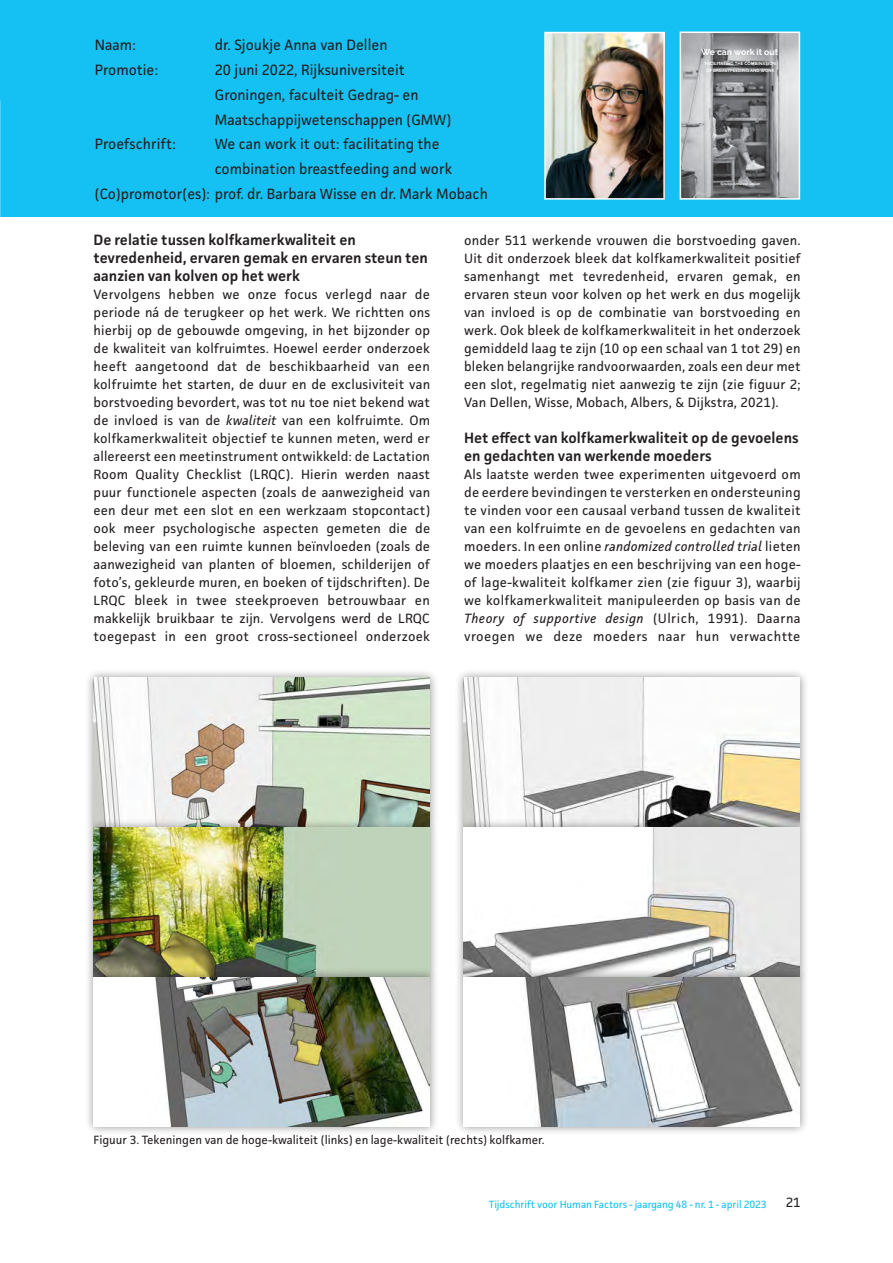
<style>
.page{position:relative;width:893px;height:1263px;background:#fff}
.page>*{position:absolute;margin:0;border:0;box-sizing:border-box;transform-origin:0 0}
.auteur_kop_zwart_TvE{font:15px/24.8px "Facit";color:#231f20}
.kop1_TvE{font:600 15px/18px "Facit";color:#231f20}
.basistekst_TvE{font:13.5px/18px "Facit";letter-spacing:.02em;color:#231f20;text-align:justify}
.bijschrift-onder_TvE{font:12px "Facit";color:#231f20}
.t1{font:10.5px "Facit";letter-spacing:-.01em;color:#15c0f2}
.t2{font:700 8.7px "Raleway";color:#fff}
.t3{font:700 4.5px/7.2px "Raleway";color:#fff;text-align:center}
.t4{font:700 3.45px "Raleway";color:#fff}
.s1{font-style:italic}
</style>
<div class="page">
<div style="left:0;top:0;width:893px;height:217px;background:#15c0f2"></div>
<img style="left:547px;top:35px;width:115px;height:162px">
<div style="left:544px;top:32px;width:121px;height:168px;border:2px solid #fff"></div>
<img style="left:683px;top:35px;width:114px;height:162px">
<div style="left:680px;top:32px;width:120px;height:168px;border:2px solid #fff"></div>
<div style="left:85px;top:669px;width:354px;height:167px;background:#231f20;opacity:.5"></div>
<img style="left:94px;top:678px;width:335px;height:140px">
<div style="left:85px;top:818px;width:354px;height:168px;background:#231f20;opacity:.5"></div>
<div style="left:85px;top:968px;width:354px;height:168px;background:#231f20;opacity:.5"></div>
<div style="left:454px;top:669px;width:355px;height:167px;background:#231f20;opacity:.5"></div>
<img style="left:463px;top:678px;width:336px;height:140px">
<div style="left:454px;top:818px;width:355px;height:168px;background:#231f20;opacity:.5"></div>
<div style="left:454px;top:968px;width:355px;height:168px;background:#231f20;opacity:.5"></div>
<p class="auteur_kop_zwart_TvE" style="left:95px;top:32px;width:43px">Naam:</p>
<p class="auteur_kop_zwart_TvE" style="left:215px;top:32px;width:174px">dr. Sjoukje Anna van Dellen</p>
<p class="t2" style="left:701px;top:46px;width:78px">We can work it out</p>
<p class="auteur_kop_zwart_TvE" style="left:95px;top:57px;width:65px">Promotie:</p>
<p class="auteur_kop_zwart_TvE" style="left:215px;top:57px;width:238px">20 juni 2022, Rijksuniversiteit<br>Groningen, faculteit Gedrag- en<br>Maatschappijwetenschappen (GMW)</p>
<p class="auteur_kop_zwart_TvE" style="left:95px;top:131px;width:83px">Proefschrift:</p>
<p class="auteur_kop_zwart_TvE" style="left:215px;top:131px;width:239px">We can work it out: facilitating the combination breastfeeding and work</p>
<p class="auteur_kop_zwart_TvE" style="left:95px;top:181px;width:394px">(Co)promotor(es): prof. dr. Barbara Wisse en dr. Mark Mobach</p>
<p class="t3" style="left:705px;top:60px;width:73px">FACILITATING THE COMBINATION<br>OF BREASTFEEDING AND WORK</p>
<p class="t4" style="left:720px;top:182px;width:41px">Sjoukje Anna van Dellen</p>
<p class="kop1_TvE" style="left:94px;top:230px;width:336px">De relatie tussen kolfkamerkwaliteit en tevredenheid, ervaren gemak en ervaren steun ten aanzien van kolven op het werk</p>
<p class="basistekst_TvE" style="left:94px;top:285px;width:338px">Vervolgens hebben we onze focus verlegd naar de periode ná de terugkeer op het werk. We richtten ons hierbij op de gebouwde omgeving, in het bijzonder op de kwaliteit van kolfruimtes. Hoewel eerder onderzoek heeft aangetoond dat de beschikbaarheid van een kolfruimte het starten, de duur en de exclusiviteit van borstvoeding bevordert, was tot nu toe niet bekend wat de invloed is van de <span class="s1">kwaliteit</span> van een kolfruimte. Om kolfkamerkwaliteit objectief te kunnen meten, werd er allereerst een meetinstrument ontwikkeld: de Lactation Room Quality Checklist (LRQC). Hierin werden naast puur functionele aspecten (zoals de aanwezigheid van een deur met een slot en een werkzaam stopcontact) ook meer psychologische aspecten gemeten die de beleving van een ruimte kunnen beïnvloeden (zoals de aanwezigheid van planten of bloemen, schilderijen of foto’s, gekleurde muren, en boeken of tijdschriften). De LRQC bleek in twee steekproeven betrouwbaar en makkelijk bruikbaar te zijn. Vervolgens werd de LRQC toegepast in een groot cross-sectioneel onderzoek</p>
<p class="basistekst_TvE" style="left:464px;top:231px;width:338px">onder 511 werkende vrouwen die borstvoeding gaven.<br>Uit dit onderzoek bleek dat kolfkamerkwaliteit positief samenhangt met tevredenheid, ervaren gemak, en ervaren steun voor kolven op het werk en dus mogelijk van invloed is op de combinatie van borstvoeding en werk. Ook bleek de kolfkamerkwaliteit in het onderzoek gemiddeld laag te zijn (10 op een schaal van 1 tot 29) en bleken belangrijke randvoorwaarden, zoals een deur met een slot, regelmatig niet aanwezig te zijn (zie figuur 2; Van Dellen, Wisse, Mobach, Albers, &amp; Dijkstra, 2021).</p>
<p class="kop1_TvE" style="left:464px;top:428px;width:336px">Het effect van kolfkamerkwaliteit op de gevoelens en gedachten van werkende moeders</p>
<p class="basistekst_TvE" style="left:464px;top:465px;width:338px">Als laatste werden twee experimenten uitgevoerd om de eerdere bevindingen te versterken en ondersteuning te vinden voor een causaal verband tussen de kwaliteit van een kolfruimte en de gevoelens en gedachten van moeders. In een online <span class="s1">randomized controlled trial</span> lieten we moeders plaatjes en een beschrijving van een hoge&shy;of lage-kwaliteit kolfkamer zien (zie figuur 3), waarbij we kolfkamerkwaliteit manipuleerden op basis van de <span class="s1">Theory of supportive design</span> (Ulrich, 1991). Daarna vroegen we deze moeders naar hun verwachtte</p>
<p class="bijschrift-onder_TvE" style="left:93px;top:1133px;width:452px">Figuur 3. Tekeningen van de hoge-kwaliteit (links) en lage-kwaliteit (rechts) kolfkamer.</p>
<p class="t1" style="left:489px;top:1197px;width:279px">Tijdschrift voor Human Factors - jaargang 48 - nr. 1 - april 2023</p>
<p class="basistekst_TvE" style="left:786px;top:1193px;width:16px">21</p>
</div>
